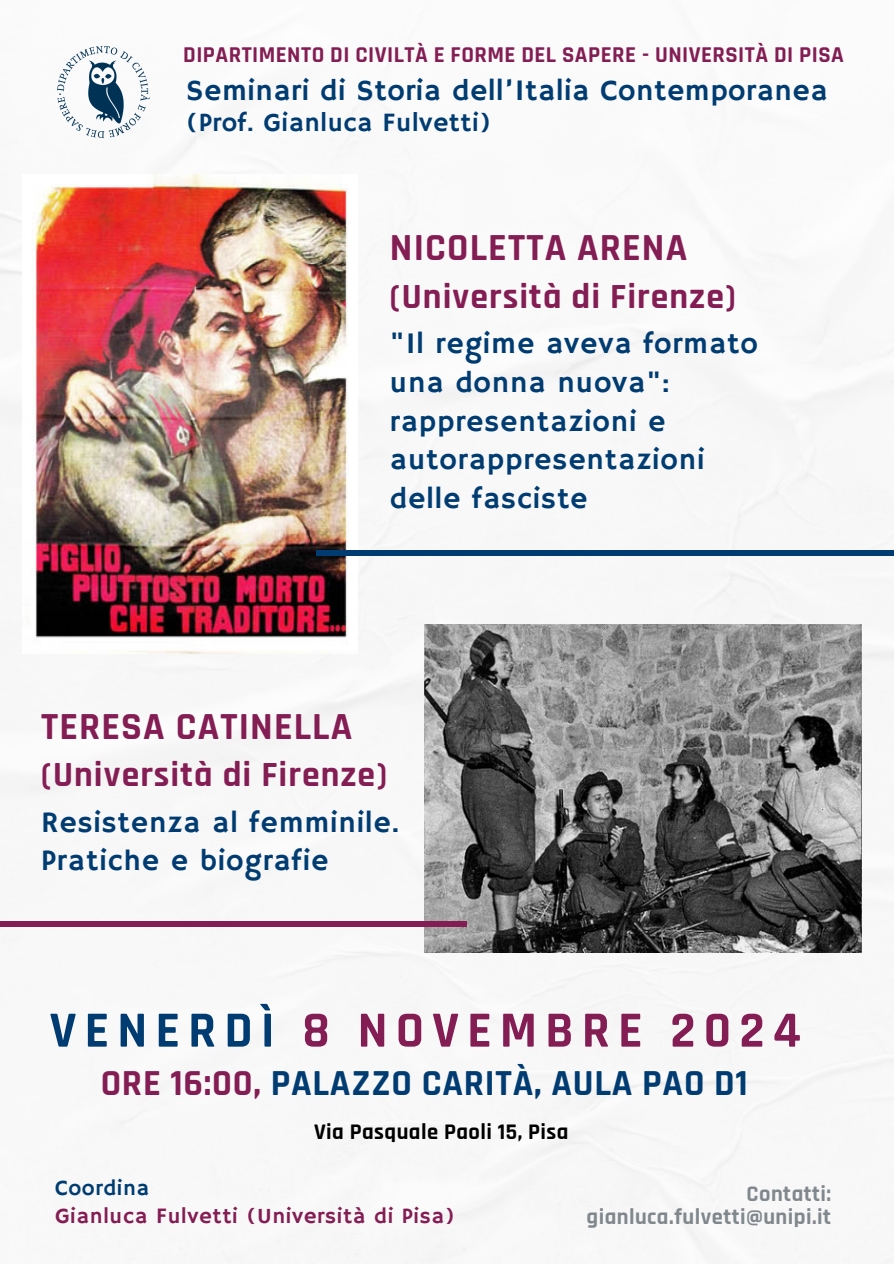
<style>
.page{position:relative;width:894px;height:1264px;background:#fff}
.page>*{position:absolute;margin:0;border:0;box-sizing:border-box;transform-origin:0 0}
.t1{font:700 51.15px "Rajdhani";letter-spacing:.16em;color:#831d54}
.t2{font:700 38.7px "Rajdhani";letter-spacing:.03em;color:#831d54}
.t3{font:700 37.05px "Rajdhani";letter-spacing:.02em;color:#003c71}
.t4{font:700 35.7px "Rajdhani";letter-spacing:.03em;color:#831d54}
.t5{font:29.7px/38.7px "Hammersmith One";letter-spacing:.03em;color:#003c71}
.t6{font:26.4px "Hammersmith One";letter-spacing:.02em;color:#003c71}
.t7{font:700 22.8px "Rajdhani";letter-spacing:.02em;color:#831d54}
.t8{font:700 22.5px/22.5px "Rajdhani";letter-spacing:.02em;color:#80888d;text-align:right}
.t9{font:700 22.5px "Rajdhani";letter-spacing:.02em;color:#000}
.t10{font:21.9px "Hammersmith One";letter-spacing:.03em;color:#831d54}
.t11{font:21.9px "Hammersmith One";letter-spacing:.03em;color:#003c71}
.s1{color:#003c71}
.s2{color:#831d54}
</style>
<div class="page">
<img style="left:0;top:99px;width:893px;height:1164px">
<img style="left:55px;top:45px;width:97px;height:95px">
<img style="left:22px;top:174px;width:336px;height:479px">
<div style="left:316px;top:550px;width:577px;height:6px;background:#003c71"></div>
<img style="left:425px;top:624px;width:436px;height:328px">
<div style="left:0;top:921px;width:466px;height:6px;background:#831d54"></div>
<p class="t7" style="left:183px;top:41px;width:662px">DIPARTIMENTO DI CIVILTÀ E FORME DEL SAPERE - UNIVERSITÀ DI PISA</p>
<p class="t5" style="left:186px;top:72px;width:642px">Seminari di Storia dell’Italia Contemporanea</p>
<p class="t6" style="left:186px;top:107px;width:306px">(Prof. Gianluca Fulvetti)</p>
<h2 class="t2" style="left:390px;top:224px;width:299px">NICOLETTA ARENA</h2>
<p class="t4" style="left:390px;top:274px;width:347px">(Università di Firenze)</p>
<p class="t5" style="left:390px;top:326px;width:369px">"Il regime aveva formato una donna nuova": rappresentazioni e autorappresentazioni delle fasciste</p>
<h2 class="t2" style="left:41px;top:702px;width:313px">TERESA CATINELLA</h2>
<p class="t4" style="left:41px;top:752px;width:347px">(Università di Firenze)</p>
<p class="t5" style="left:41px;top:804px;width:359px">Resistenza al femminile.<br>Pratiche e biografie</p>
<h2 class="t1" style="left:50px;top:999px;width:752px"><span class="s1">VENERDÌ</span> 8 NOVEMBRE 2024</h2>
<h6 class="t3" style="left:101px;top:1060px;width:648px"><span class="s2">ORE 16:00,</span> PALAZZO CARITÀ, AULA PAO D1</h6>
<h1 class="t9" style="left:314px;top:1117px;width:256px">Via Pasquale Paoli 15, Pisa</h1>
<p class="t11" style="left:55px;top:1175px;width:96px">Coordina</p>
<p class="t10" style="left:55px;top:1203px;width:401px">Gianluca Fulvetti (Università di Pisa)</p>
<p class="t8" style="left:586px;top:1183px;width:246px">Contatti: gianluca.fulvetti@unipi.it</p>
</div>
